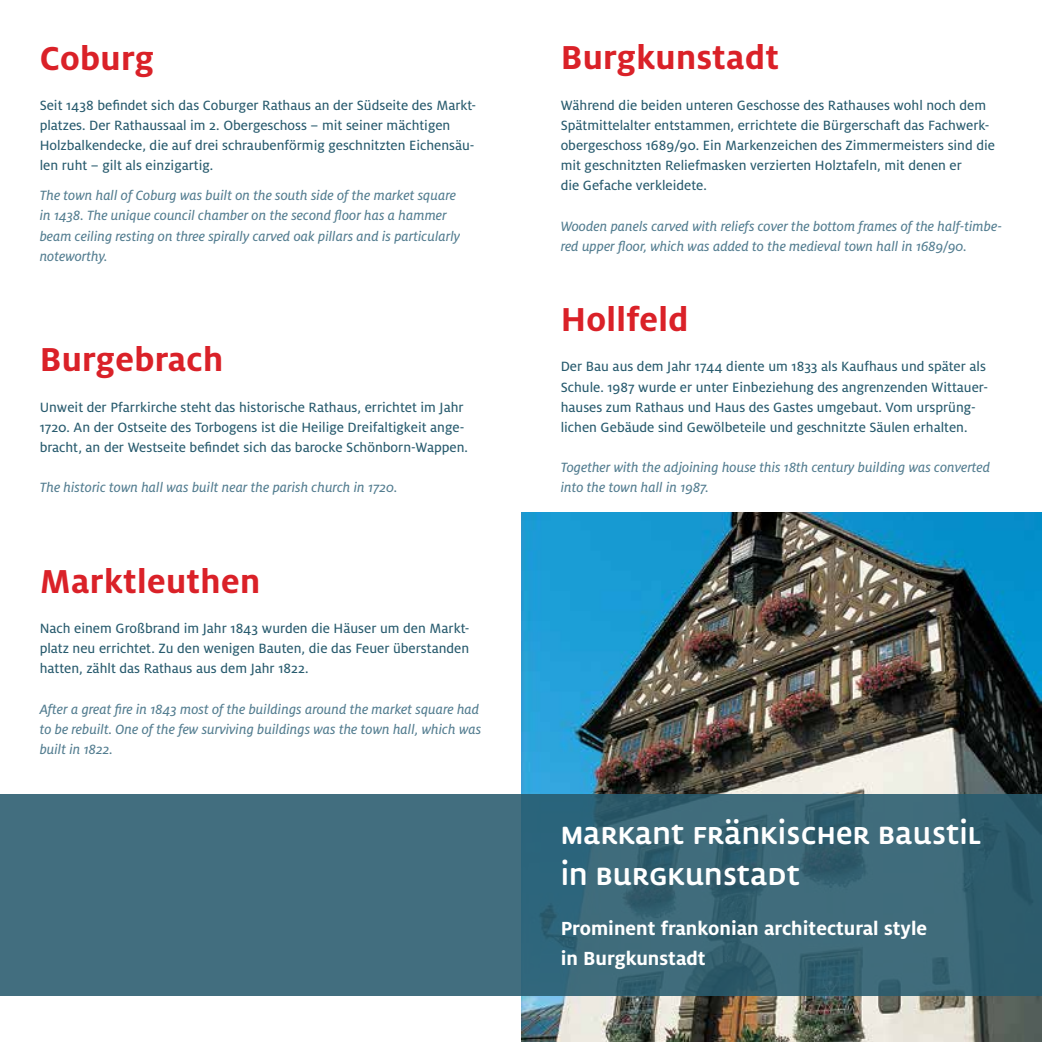
<style>
.page{position:relative;width:1042px;height:1042px;background:#fff}
.page>*{position:absolute;margin:0;border:0;box-sizing:border-box;transform-origin:0 0}
.t1{font:700 36.75px "Milo OT";letter-spacing:.01em;color:#da2128}
.t2{font:26.25px/40.2px "Oberfranken Headline";color:#fff}
.t3{font:700 21px/30.3px "Milo OT";color:#fff}
.t4{font:14.88px/20.1px "Milo OT Text";color:#285b6e}
.t5{font:14.88px/20.1px "Milo OT Text Ita";color:#537d90}
</style>
<div class="page">
<img style="left:521px;top:512px;width:521px;height:530px">
<svg style="left:0;top:794px;width:1042px;height:201px;background:#3c697a"></svg>
<h1 class="t1" style="left:40px;top:37px;width:116px">Coburg</h1>
<p class="t4" style="left:40px;top:95px;width:438px">Seit 1438 befindet sich das Coburger Rathaus an der Südseite des Markt&shy;platzes. Der Rathaussaal im 2. Obergeschoss – mit seiner mächtigen Holzbalkendecke, die auf drei schraubenförmig geschnitzten Eichensäu&shy;len ruht – gilt als einzigartig.</p>
<p class="t5" style="left:40px;top:186px;width:422px">The town hall of Coburg was built on the south side of the market square in 1438. The unique council chamber on the second floor has a hammer beam ceiling resting on three spirally carved oak pillars and is particularly noteworthy.</p>
<h1 class="t1" style="left:40px;top:339px;width:185px">Burgebrach</h1>
<p class="t4" style="left:40px;top:397px;width:430px">Unweit der Pfarrkirche steht das historische Rathaus, errichtet im Jahr<br>1720. An der Ostseite des Torbogens ist die Heilige Dreifaltigkeit ange&shy;bracht, an der Westseite befindet sich das barocke Schönborn-Wappen.</p>
<p class="t5" style="left:40px;top:477px;width:359px">The historic town hall was built near the parish church in 1720.</p>
<h1 class="t1" style="left:40px;top:560px;width:222px">Marktleuthen</h1>
<p class="t4" style="left:40px;top:618px;width:431px;text-align:justify">Nach einem Großbrand im Jahr 1843 wurden die Häuser um den Markt&shy;platz neu errichtet. Zu den wenigen Bauten, die das Feuer überstanden hatten, zählt das Rathaus aus dem Jahr 1822.</p>
<p class="t5" style="left:40px;top:699px;width:443px">After a great fire in 1843 most of the buildings around the market square had to be rebuilt. One of the few surviving buildings was the town hall, which was built in 1822.</p>
<h1 class="t1" style="left:561px;top:37px;width:220px">Burgkunstadt</h1>
<p class="t4" style="left:561px;top:95px;width:436px">Während die beiden unteren Geschosse des Rathauses wohl noch dem Spätmittelalter entstammen, errichtete die Bürgerschaft das Fachwerk&shy;obergeschoss 1689/90. Ein Markenzeichen des Zimmermeisters sind die mit geschnitzten Reliefmasken verzierten Holztafeln, mit denen er<br>die Gefache verkleidete.</p>
<p class="t5" style="left:561px;top:216px;width:443px">Wooden panels carved with reliefs cover the bottom frames of the half-timbe&shy;red upper floor, which was added to the medieval town hall in 1689/90.</p>
<h1 class="t1" style="left:561px;top:299px;width:129px">Hollfeld</h1>
<p class="t4" style="left:561px;top:357px;width:429px">Der Bau aus dem Jahr 1744 diente um 1833 als Kaufhaus und später als Schule. 1987 wurde er unter Einbeziehung des angrenzenden Wittauer&shy;hauses zum Rathaus und Haus des Gastes umgebaut. Vom ursprüng&shy;lichen Gebäude sind Gewölbeteile und geschnitzte Säulen erhalten.</p>
<p class="t5" style="left:561px;top:457px;width:431px">Together with the adjoining house this 18th century building was converted into the town hall in 1987.</p>
<h2 class="t2" style="left:561px;top:815px;width:422px">MARKANT FRÄNKISCHER BAUSTIL<br>IN BURGKUNSTADT</h2>
<h3 class="t3" style="left:561px;top:913px;width:368px">Prominent frankonian architectural style in Burgkunstadt</h3>
</div>
